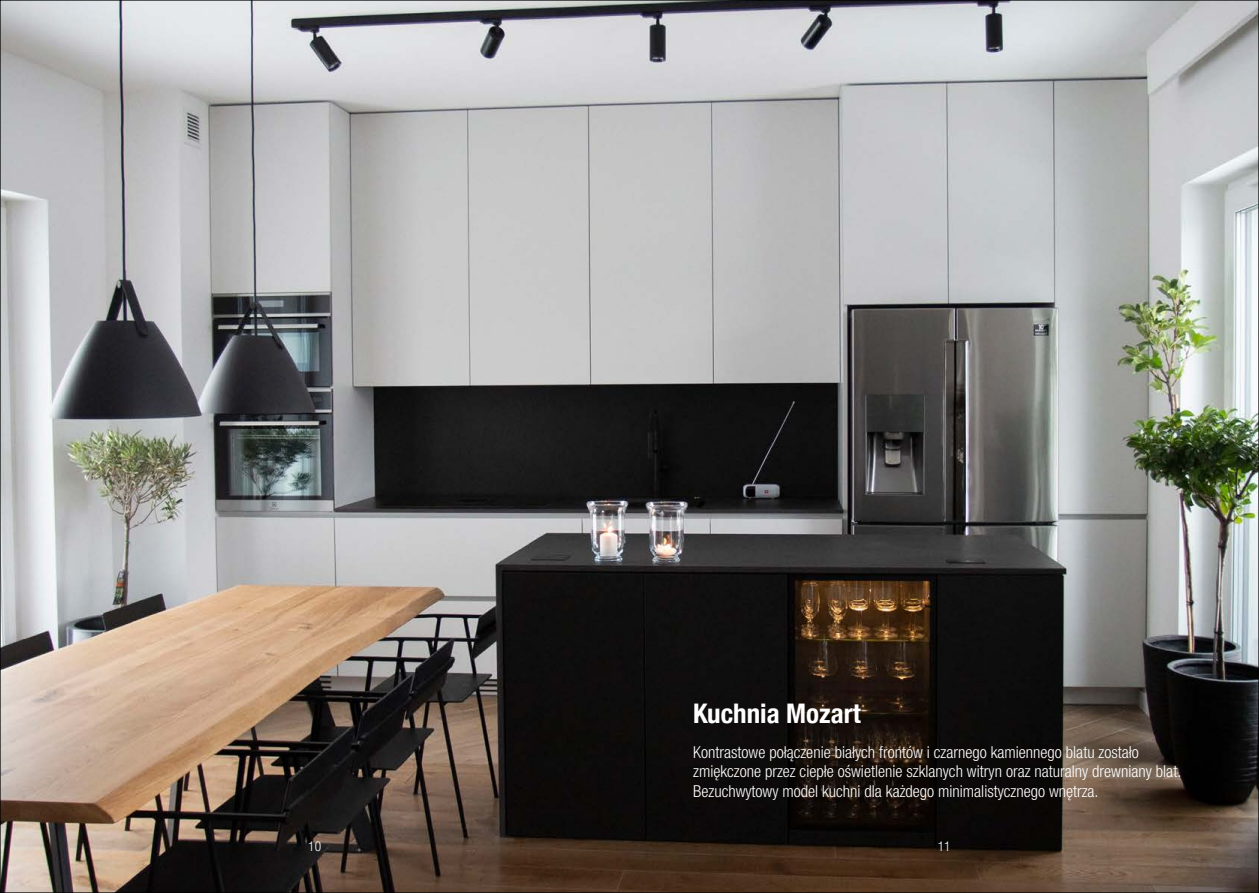
<style>
.page{position:relative;width:1259px;height:893px;background:#fff}
.page>*{position:absolute;margin:0;border:0;box-sizing:border-box;transform-origin:0 0}
.t1{font:700 condensed 27px "Helvetica Neue";color:#fff}
.t2{font:300 condensed 16.5px/19.5px "Helvetica Neue LT Pro";color:#fff}
.t3{font:300 condensed 13.5px "Helvetica Neue LT Pro";color:#fff}
</style>
<div class="page">
<img style="left:2px;top:2px;width:1255px;height:889px">
<h1 class="t1" style="left:693px;top:691px;width:169px">Kuchnia Mozart</h1>
<p class="t2" style="left:693px;top:742px;width:489px">Kontrastowe połączenie białych frontów i czarnego kamiennego blatu zostało zmiękczone przez ciepłe oświetlenie szklanych witryn oraz naturalny drewniany blat.<br>Bezuchwytowy model kuchni dla każdego minimalistycznego wnętrza.</p>
<p class="t3" style="left:308px;top:838px;width:14px">10</p>
<p class="t3" style="left:937px;top:838px;width:14px">11</p>
</div>
